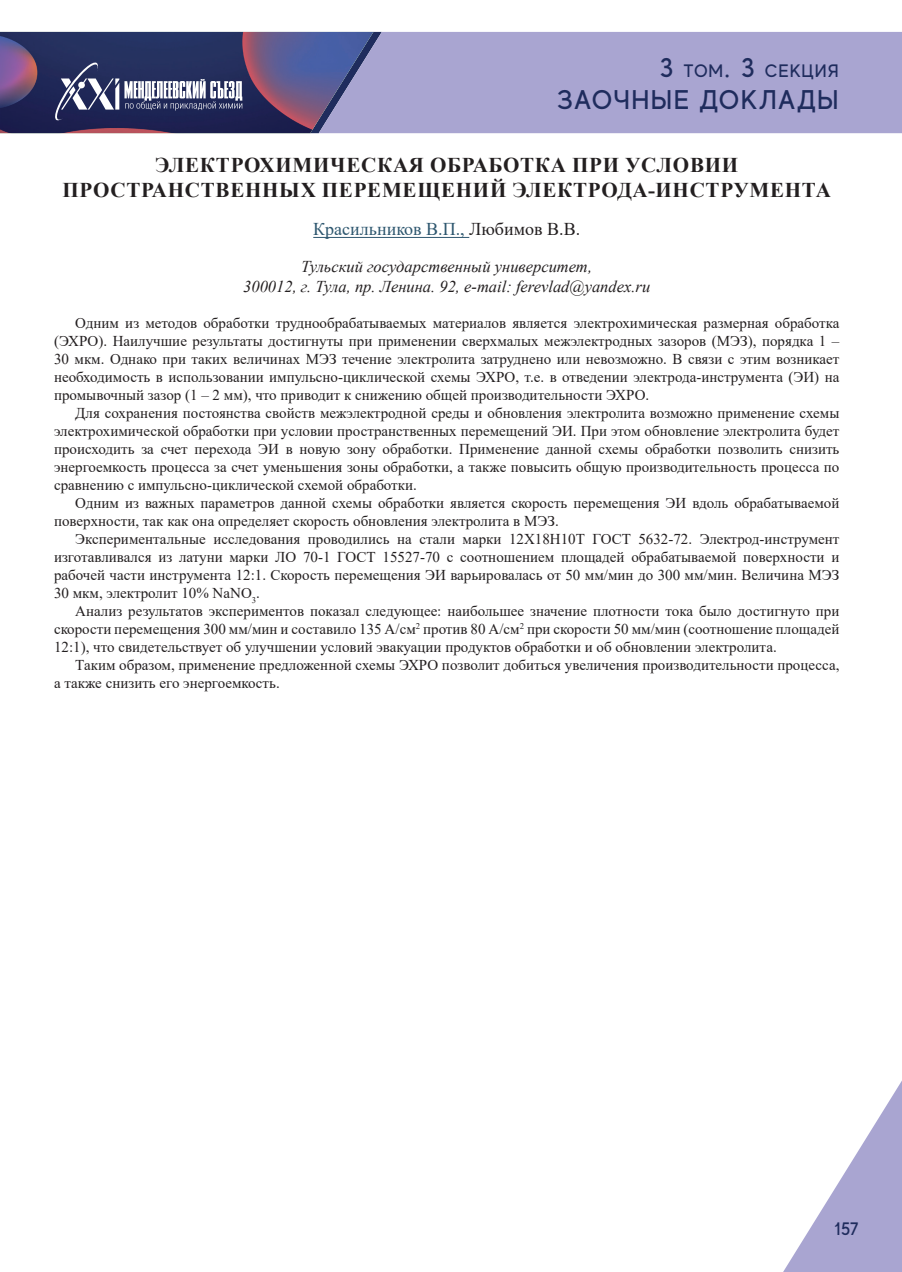
<style>
.page{position:relative;width:902px;height:1272px;background:#fff}
.page>*{position:absolute;margin:0;border:0;box-sizing:border-box;transform-origin:0 0}
.t1{font:500 27px "MADE Evolve Sans";letter-spacing:.05em;color:#1f2c5d}
.t2{font:700 21px/25.2px "Times New Roman";letter-spacing:.035em;color:#231f20;text-align:center}
.t3{font:18px "Times New Roman";color:#2e576f}
.t4{font:500 18px "MADE Evolve Sans";letter-spacing:.05em;color:#1f2c5d}
.t5{font:italic 16.5px/19.8px "Times New Roman";color:#231f20;text-align:center}
.t6{font:15px/18px "Times New Roman";color:#231f20;text-align:justify}
.s1{font-size:27px}
.s2{color:#231f20}
</style>
<div class="page">
<div style="left:382px;top:32px;width:519px;height:101px;background:#a9a5d1"></div>
<svg style="left:784px;top:1082px;width:117px;height:189px"></svg>
<svg style="left:0;top:32px;width:382px;height:101px;background:#504f7b"></svg>
<hr style="left:313px;top:237px;width:156px;height:1px;background:#2e576f">
<p class="t4" style="left:659px;top:59px;width:181px"><span class="s1">3</span> ТОМ<span class="s1">. 3</span> СЕКЦИЯ</p>
<h1 class="t1" style="left:557px;top:83px;width:283px">ЗАОЧНЫЕ ДОКЛАДЫ</h1>
<h2 class="t2" style="left:63px;top:151px;width:769px">ЭЛЕКТРОХИМИЧЕСКАЯ ОБРАБОТКА ПРИ УСЛОВИИ<br>ПРОСТРАНСТВЕННЫХ ПЕРЕМЕЩЕНИЙ ЭЛЕКТРОДА-ИНСТРУМЕНТА</h2>
<p class="t3" style="left:313px;top:217px;width:268px">Красильников В.П., <span class="s2">Любимов В.В.</span></p>
<p class="t5" style="left:243px;top:256px;width:408px">Тульский государственный университет,<br>300012, г. Тула, пр. Ленина. 92, e-mail: ferevlad@yandex.ru</p>
<p class="t6" style="left:54px;top:313px;width:786px;text-indent:21px">Одним из методов обработки труднообрабатываемых материалов является электрохимическая размерная обработка (ЭХРО). Наилучшие результаты достигнуты при применении сверхмалых межэлектродных зазоров (МЭЗ), порядка 1 – 30 мкм. Однако при таких величинах МЭЗ течение электролита затруднено или невозможно. В связи с этим возникает необходимость в использовании импульсно-циклической схемы ЭХРО, т.е. в отведении электрода-инструмента (ЭИ) на промывочный зазор (1 – 2 мм), что приводит к снижению общей производительности ЭХРО.</p>
<p class="t6" style="left:54px;top:403px;width:786px;text-indent:21px">Для сохранения постоянства свойств межэлектродной среды и обновления электролита возможно применение схемы электрохимической обработки при условии пространственных перемещений ЭИ. При этом обновление электролита будет происходить за счет перехода ЭИ в новую зону обработки. Применение данной схемы обработки позволить снизить энергоемкость процесса за счет уменьшения зоны обработки, а также повысить общую производительность процесса по сравнению с импульсно-циклической схемой обработки.</p>
<p class="t6" style="left:54px;top:493px;width:786px;text-indent:21px">Одним из важных параметров данной схемы обработки является скорость перемещения ЭИ вдоль обрабатываемой поверхности, так как она определяет скорость обновления электролита в МЭЗ.</p>
<p class="t6" style="left:54px;top:529px;width:786px;text-indent:21px">Экспериментальные исследования проводились на стали марки 12Х18Н10Т ГОСТ 5632-72. Электрод-инструмент изготавливался из латуни марки ЛО 70-1 ГОСТ 15527-70 с соотношением площадей обрабатываемой поверхности и рабочей части инструмента 12:1. Скорость перемещения ЭИ варьировалась от 50 мм/мин до 300 мм/мин. Величина МЭЗ 30 мкм, электролит 10% NaNO<sub>3</sub>.</p>
<p class="t6" style="left:54px;top:601px;width:786px;text-indent:21px">Анализ результатов экспериментов показал следующее: наибольшее значение плотности тока было достигнуто при скорости перемещения 300 мм/мин и составило 135 А/см<sup>2</sup> против 80 А/см<sup>2</sup> при скорости 50 мм/мин (соотношение площадей 12:1), что свидетельствует об улучшении условий эвакуации продуктов обработки и об обновлении электролита.</p>
<p class="t6" style="left:54px;top:655px;width:786px;text-indent:21px">Таким образом, применение предложенной схемы ЭХРО позволит добиться увеличения производительности процесса, а также снизить его энергоемкость.</p>
<p class="t4" style="left:834px;top:1217px;width:25px">157</p>
</div>
